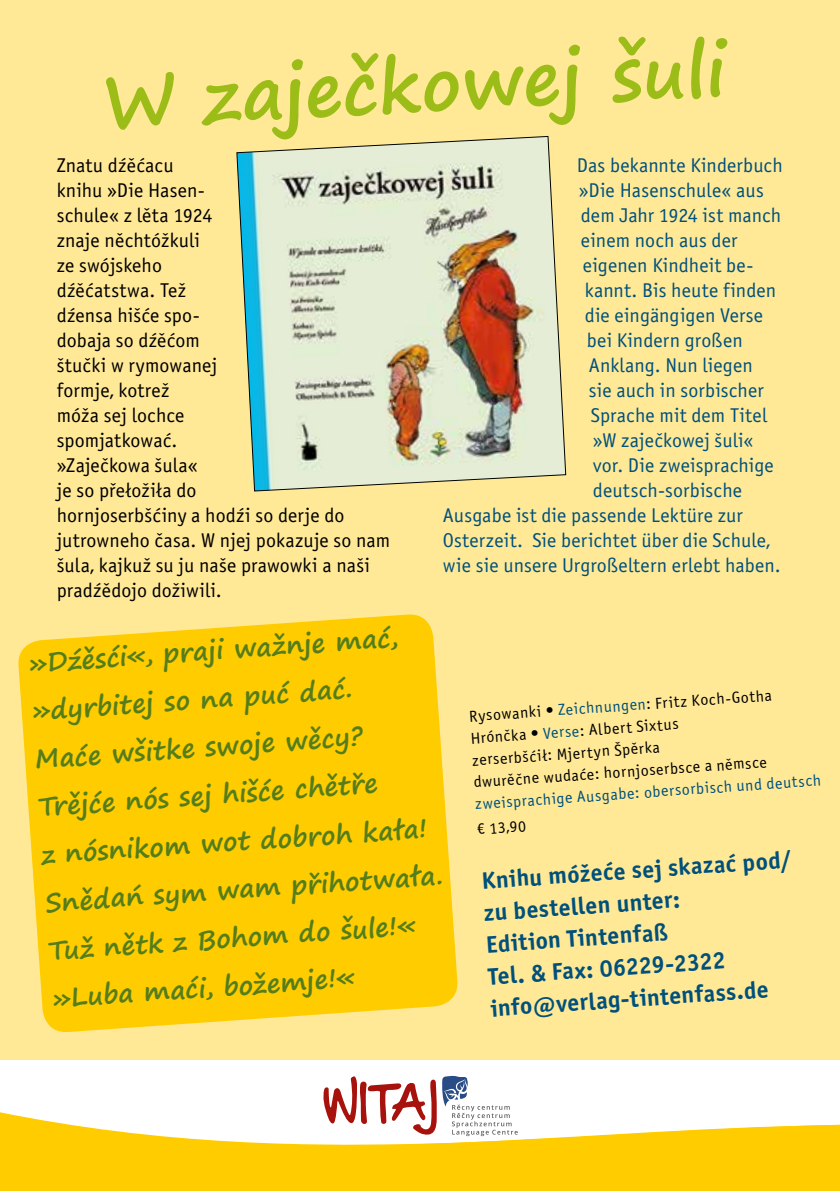
<style>
.page{position:relative;width:840px;height:1191px;background:#fff}
.page>*{position:absolute;margin:0;border:0;box-sizing:border-box;transform-origin:0 0}
.t1{font:700 72px "Segoe Print";color:#9cbc17}
.t2{font:700 26px/48px "Segoe Print";color:#557d1a}
.t3{font:24px/32px "Officina Sans Bold E";color:#00507b}
.t4{font:20px "Officina Sans Book E";letter-spacing:.005em;color:#00507b}
.t5{font:20px/25px "Officina Sans Book E";letter-spacing:.005em;color:#000}
.t6{font:16px/22px "Officina Sans Book E";color:#000}
.t7{font:16px "Officina Sans Book E";color:#00507b}
.s1{color:#00507b}
</style>
<div class="page">
<div style="left:0;top:0;width:839px;height:1059px;background:#ffe997"></div>
<svg style="left:0;top:1112px;width:839px;height:79px;fill:#fc0"></svg>
<img style="left:236px;top:136px;width:330px;height:355px">
<svg style="left:322px;top:1075px;width:195px;height:61px"></svg>
<svg style="left:18px;top:614px;width:440px;height:419px;background:#ffcf11"></svg>
<h1 class="t1" style="left:99px;top:36px;width:625px;rotate:-3deg">W zaječkowej šuli</h1>
<p class="t5" style="left:57px;top:153px;width:335px">Znatu dźěćacu<br>knihu »Die Hasen-<br>schule« z lěta 1924<br>znaje něchtóžkuli<br>ze swójskeho<br>dźěćatstwa. Tež<br>dźensa hišće spo-<br>dobaja so dźěćom<br>štučki w rymowanej<br>formje, kotrež<br>móža sej lochce<br>spomjatkować.<br>»Zaječkowa šula«<br>je so přełožiła do<br>hornjoserbšćiny a hodźi so derje do jutrowneho časa. W njej pokazuje so nam šula, kajkuž su ju naše prawowki a naši pradźědojo dožiwili.</p>
<p class="t4" style="left:576px;top:153px;width:207px">Das bekannte Kinderbuch</p>
<p class="t4" style="left:578px;top:178px;width:186px">»Die Hasenschule« aus</p>
<p class="t4" style="left:580px;top:203px;width:202px">dem Jahr 1924 ist manch</p>
<p class="t4" style="left:580px;top:228px;width:158px">einem noch aus der</p>
<p class="t4" style="left:582px;top:253px;width:172px">eigenen Kindheit be-</p>
<p class="t4" style="left:584px;top:278px;width:193px">kannt. Bis heute finden</p>
<p class="t4" style="left:584px;top:303px;width:180px">die eingängigen Verse</p>
<p class="t4" style="left:586px;top:328px;width:157px">bei Kindern großen</p>
<p class="t4" style="left:588px;top:353px;width:165px">Anklang. Nun liegen</p>
<p class="t4" style="left:588px;top:378px;width:176px">sie auch in sorbischer</p>
<p class="t4" style="left:590px;top:403px;width:178px">Sprache mit dem Titel</p>
<p class="t4" style="left:592px;top:428px;width:162px">»W zaječkowej šuli«</p>
<p class="t4" style="left:592px;top:453px;width:182px">vor. Die zweisprachige</p>
<p class="t4" style="left:592px;top:478px;width:151px">deutsch-sorbische</p>
<p class="t4" style="left:442px;top:503px;width:301px">Ausgabe ist die passende Lektüre zur</p>
<p class="t4" style="left:442px;top:528px;width:329px">Osterzeit. Sie berichtet über die Schule,</p>
<p class="t4" style="left:442px;top:553px;width:339px">wie sie unsere Urgroßeltern erlebt haben.</p>
<h2 class="t2" style="left:27px;top:638px;width:399px;rotate:-4deg">»Dźěsći«, praji wažnje mać, »dyrbitej so na puć dać.<br>Maće wšitke swoje wěcy?<br>Trějće nós sej hišće chětře<br>z nósnikom wot dobroh kała!<br>Snědań sym wam přihotwała.<br>Tuž nětk z Bohom do šule!« »Luba maći, božemje!«</h2>
<p class="t6" style="left:468px;top:705px;width:305px;rotate:-4deg">Rysowanki • <span class="s1">Zeichnungen</span>: Fritz Koch-Gotha Hrónčka • <span class="s1">Verse</span>: Albert Sixtus<br>zerserbšćił: Mjertyn Špěrka<br>dwurěčne wudaće: hornjoserbsce a němsce</p>
<p class="t7" style="left:474px;top:795px;width:348px;rotate:-4deg">zweisprachige Ausgabe: obersorbisch und deutsch</p>
<p class="t6" style="left:476px;top:818px;width:51px;rotate:-4deg">€ 13,90</p>
<p class="t3" style="left:480px;top:864px;width:312px;rotate:-4deg">Knihu móžeće sej skazać pod/ zu bestellen unter:<br>Edition Tintenfaß<br>Tel. &amp; Fax: 06229-2322 info@verlag-tintenfass.de</p>
</div>
